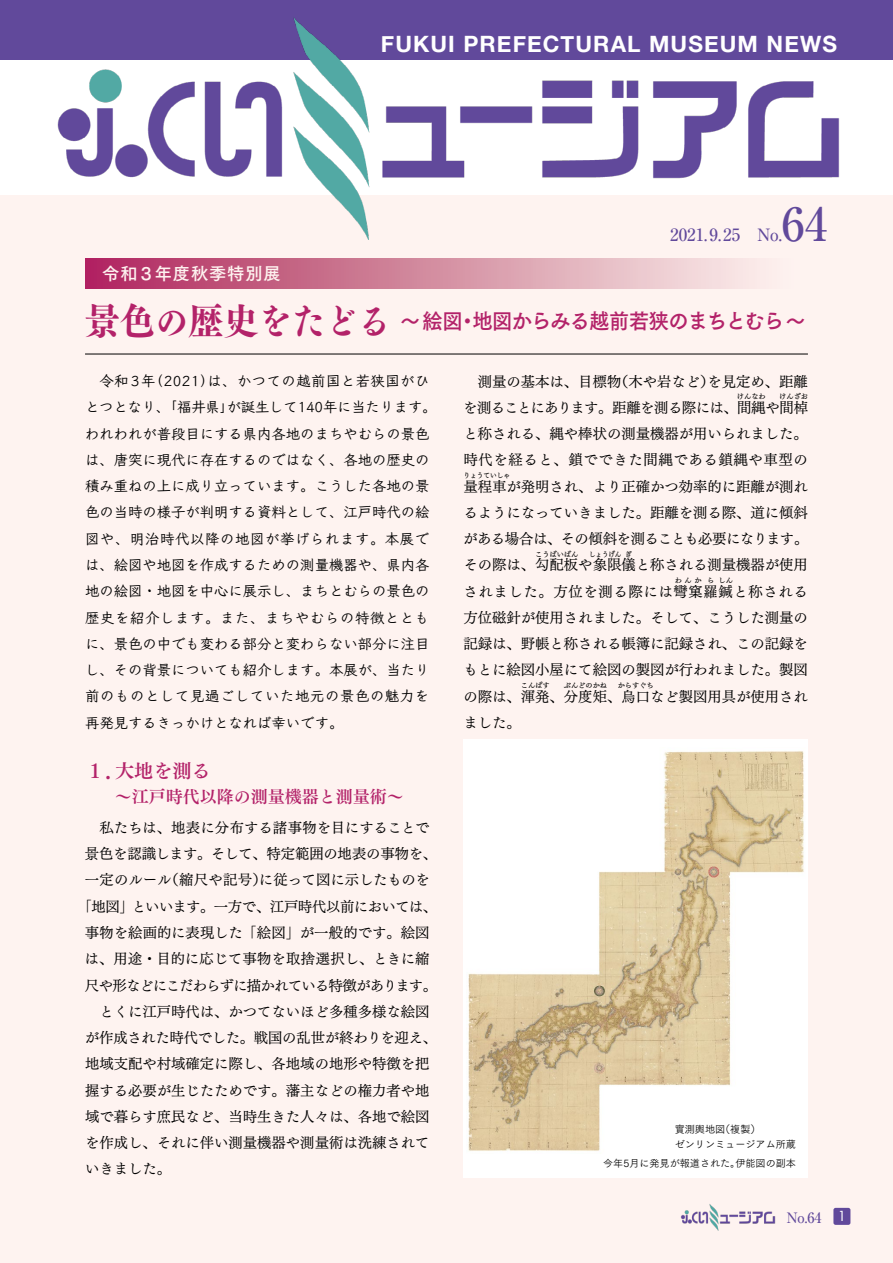
<style>
.page{position:relative;width:893px;height:1263px;background:#fff}
.page>*{position:absolute;margin:0;border:0;box-sizing:border-box;transform-origin:0 0}
.t1{font:500 45.75px "Ryumin Pro";color:#61499b}
.t2{font:700 22.5px "Helvetica Neue";letter-spacing:.05em;color:#fff}
.t3{font:21.3px "Tsuku Go Pro B";letter-spacing:-.035em;color:#b32269;scale:.95 1}
.t4{font:19.2px "Tsuku Min Pro B";color:#b32269}
.t5{font:17.25px "Tsuku Go Pro B";letter-spacing:.05em;color:#fff}
.t6{font:16.95px "Tsuku Min Pro B";color:#b32269}
.t7{font:500 16.95px "Ryumin Pro";color:#61499b}
.t8{font:14.4px/26.2px "Tsuku Min Pro RB";color:#000;text-align:justify}
.t9{font:14.4px/26.2px "Klee Pro DB";color:#000}
.t10{font:14.4px "Tsuku Min Pro RB";letter-spacing:-.035em;color:#000}
.t11{font:14.4px "Tsuku Min Pro RB";letter-spacing:-.055em;color:#000}
.t12{font:14.4px "Tsuku Min Pro RB";letter-spacing:.045em;color:#000}
.t13{font:500 14.4px "Ryumin Pro";color:#61499b}
.t14{font:10.05px/14.9px "Tsuku Go Pro R";color:#000}
.t15{font:7.2px "Tsuku Min Pro RB";color:#000}
.t16{font:7.2px "Tsuku Min Pro RB";color:#000;scale:.93 1}
.t17{font:7.2px "Tsuku Min Pro RB";color:#000;scale:.9 1}
.s1{font-family:"Tsuku AMD Min Std E";font-size:37.2px}
.s2{font-family:"Futura LT";font-weight:400;font-size:13.5px;color:#fff}
</style>
<div class="page">
<div style="left:0;top:0;width:893px;height:60px;background:#61499b"></div>
<div style="left:0;top:196px;width:893px;height:1067px;background:#fef3f0"></div>
<img style="left:41px;top:17px;width:815px;height:223px">
<div style="left:85px;top:258px;width:723px;height:30px;background:linear-gradient(to right,#ae265b,#fefaf1)"></div>
<hr style="left:85px;top:354px;width:723px;height:1px;background:#000">
<div style="left:463px;top:740px;width:345px;height:438px;background:#fff"></div>
<img style="left:468px;top:751px;width:336px;height:400px">
<div style="left:833px;top:1208px;width:17px;height:17px;background:#61499b;border-radius:2px"></div>
<img style="left:681px;top:1204px;width:95px;height:26px">
<h2 class="t2" style="left:381px;top:26px;width:458px">FUKUI PREFECTURAL MUSEUM NEWS</h2>
<p class="t5" style="left:102px;top:258px;width:180px">令和3年度秋季特別展</p>
<h1 class="t1" style="left:782px;top:187px;width:47px">64</h1>
<p class="t7" style="left:670px;top:221px;width:113px">2021. 9. 25　No.</p>
<h3 class="t3" style="left:85px;top:302px;width:760px"><span class="s1">景色の歴史をたどる</span>〜絵図・地図からみる越前若狭のまちとむら〜</h3>
<p class="t9" style="left:85px;top:367px;width:353px;text-indent:14px">令和 3年（2021）は、かつての越前国と若狭国がひとつとなり、「福井県」が誕生して140年に当たります。われわれが普段目にする県内各地のまちやむらの景色は、唐突に現代に存在するのではなく、各地の歴史の積み重ねの上に成り立っています。こうした各地の景色の当時の様子が判明する資料として、江戸時代の絵図や、明治時代以降の地図が挙げられます。本展では、絵図や地図を作成するための測量機器や、県内各地の絵図・地図を中心に展示し、まちとむらの景色の歴史を紹介します。また、まちやむらの特徴とともに、景色の中でも変わる部分と変わらない部分に注目し、その背景についても紹介します。本展が、当たり前のものとして見過ごしていた地元の景色の魅力を再発見するきっかけとなれば幸いです。</p>
<h3 class="t4" style="left:90px;top:756px;width:122px">1 ．大地を測る</h3>
<p class="t6" style="left:115px;top:783px;width:291px">～江戸時代以降の測量機器と測量術～</p>
<p class="t8" style="left:99px;top:813px;width:332px">私たちは、地表に分布する諸事物を目にすることで</p>
<p class="t8" style="left:85px;top:839px;width:354px">景色を認識します。そして、特定範囲の地表の事物を、</p>
<p class="t8" style="left:85px;top:865px;width:346px">一定のルール（縮尺や記号）に従って図に示したものを</p>
<p class="t10" style="left:77px;top:893px;width:361px">「地図」といいます。一方で、江戸時代以前においては、</p>
<p class="t8" style="left:85px;top:918px;width:346px">事物を絵画的に表現した「絵図」が一般的です。絵図</p>
<p class="t8" style="left:85px;top:944px;width:346px">は、用途・目的に応じて事物を取捨選択し、ときに縮</p>
<p class="t11" style="left:85px;top:972px;width:354px">尺や形などにこだわらずに描かれている特徴があります。</p>
<p class="t8" style="left:99px;top:996px;width:332px">とくに江戸時代は、かつてないほど多種多様な絵図</p>
<p class="t8" style="left:85px;top:1023px;width:354px">が作成された時代でした。戦国の乱世が終わりを迎え、</p>
<p class="t8" style="left:85px;top:1049px;width:346px">地域支配や村域確定に際し、各地域の地形や特徴を把</p>
<p class="t8" style="left:85px;top:1075px;width:346px">握する必要が生じたためです。藩主などの権力者や地</p>
<p class="t8" style="left:85px;top:1101px;width:346px">域で暮らす庶民など、当時生きた人々は、各地で絵図</p>
<p class="t8" style="left:85px;top:1128px;width:346px">を作成し、それに伴い測量機器や測量術は洗練されて</p>
<p class="t8" style="left:85px;top:1154px;width:88px">いきました。</p>
<p class="t8" style="left:463px;top:366px;width:346px;text-align:right">測量の基本は、目標物（木や岩など）を見定め、距離を測ることにあります。距離を測る際には、間縄や間棹</p>
<p class="t15" style="left:737px;top:390px;width:30px">けんなわ</p>
<p class="t15" style="left:779px;top:390px;width:30px">けんざお</p>
<p class="t8" style="left:463px;top:419px;width:346px">と称される、縄や棒状の測量機器が用いられました。時代を経ると、鎖でできた間縄である鎖縄や車型の量程車が発明され、より正確かつ効率的に距離が測れ</p>
<p class="t16" style="left:463px;top:469px;width:52px">りょうていしゃ</p>
<p class="t8" style="left:463px;top:497px;width:347px">るようになっていきました。距離を測る際、道に傾斜がある場合は、その傾斜を測ることも必要になります。その際は、勾配板や象限儀と称される測量機器が使用</p>
<p class="t15" style="left:535px;top:548px;width:45px">こうばいばん</p>
<p class="t17" style="left:589px;top:548px;width:37px">しょうげん</p>
<p class="t15" style="left:625px;top:548px;width:9px">ぎ</p>
<p class="t12" style="left:463px;top:578px;width:346px">されました。方位を測る際には彎窠羅鍼と称される</p>
<p class="t15" style="left:675px;top:574px;width:28px">わんか</p>
<p class="t15" style="left:707px;top:574px;width:9px">ら</p>
<p class="t15" style="left:719px;top:574px;width:16px">しん</p>
<p class="t8" style="left:463px;top:602px;width:346px">方位磁針が使用されました。そして、こうした測量の記録は、野帳と称される帳簿に記録され、この記録をもとに絵図小屋にて絵図の製図が行われました。製図の際は、渾発、分度矩、烏口など製図用具が使用され</p>
<p class="t15" style="left:521px;top:679px;width:30px">こんぱす</p>
<p class="t15" style="left:564px;top:679px;width:45px">ぶんどのかね</p>
<p class="t15" style="left:618px;top:679px;width:37px">からすぐち</p>
<p class="t8" style="left:463px;top:707px;width:59px">ました。</p>
<p class="t14" style="left:675px;top:1121px;width:123px">實測輿地図（複製）　　　　ゼンリンミュージアム所蔵</p>
<p class="t14" style="left:603px;top:1155px;width:194px">今年5月に発見が報道された。伊能図の副本</p>
<p class="t13" style="left:787px;top:1206px;width:61px">No.64 <span class="s2">1</span></p>
</div>
